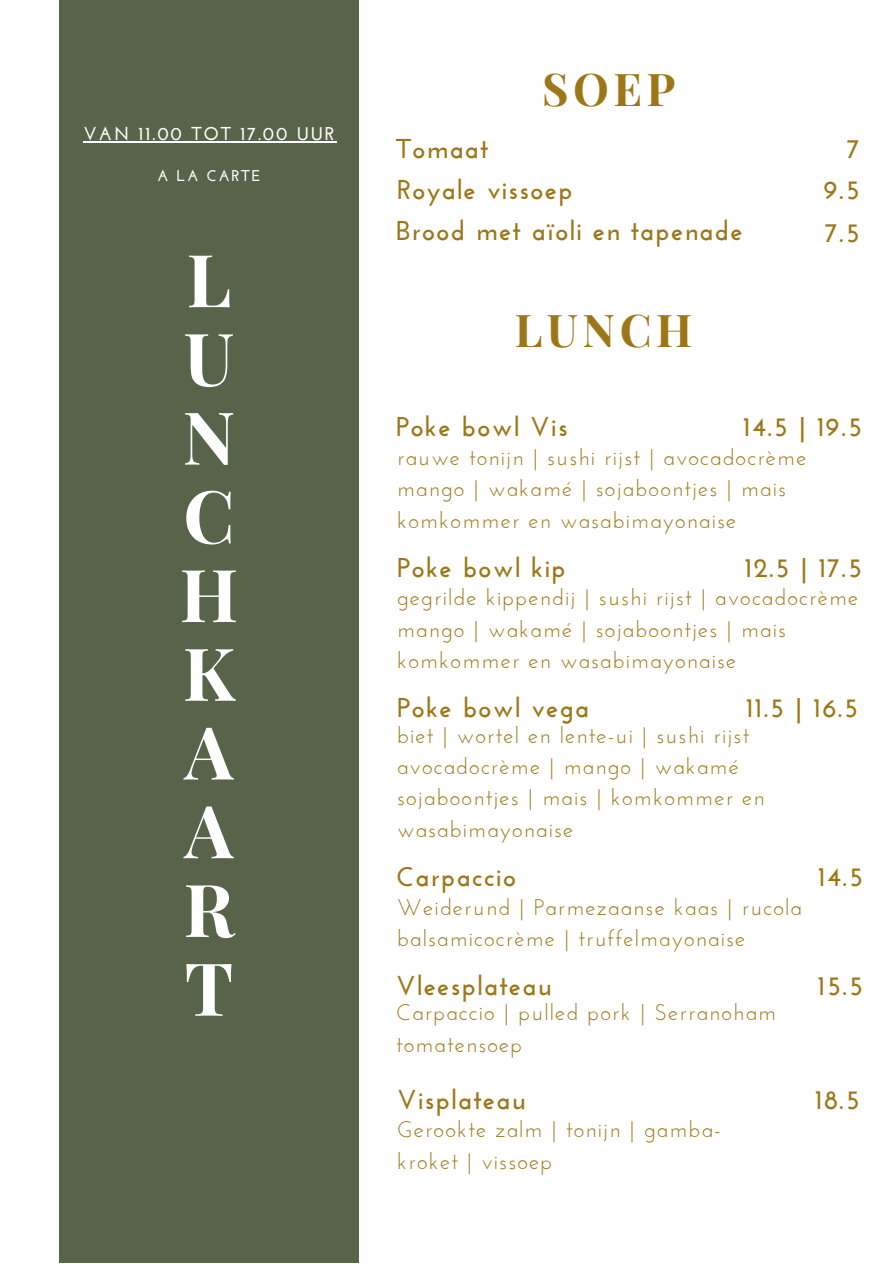
<style>
.page{position:relative;width:893px;height:1264px;background:#fff}
.page>*{position:absolute;margin:0;border:0;box-sizing:border-box;transform-origin:0 0}
.t1{font:700 73.05px/78.8px "Playfair Display";color:#fff;text-align:justify}
.t2{font:700 45.15px "Playfair Display";letter-spacing:.1em;color:#9d7717}
.t3{font:700 27.15px "Josefin Sans";letter-spacing:.05em;color:#9d7717}
.t4{font:22.65px/31.5px "Josefin Sans";letter-spacing:.05em;color:#9d7717}
.t5{font:700 18.6px "Josefin Sans";letter-spacing:.1em;color:#fff}
.t6{font:700 15.6px "Josefin Sans";letter-spacing:.1em;color:#fff}
</style>
<div class="page">
<div style="left:59px;top:0;width:299px;height:1262px;background:#576449"></div>
<hr style="left:83px;top:141px;width:253px;height:1px;background:#fff">
<p class="t5" style="left:83px;top:126px;width:253px">VAN 11.00 TOT 17.00 UUR</p>
<p class="t6" style="left:157px;top:169px;width:105px">A LA CARTE</p>
<h1 class="t1" style="left:180px;top:237px;width:60px">L U N C H K A A R T</h1>
<h2 class="t2" style="left:542px;top:57px;width:135px">SOEP</h2>
<p class="t3" style="left:396px;top:138px;width:94px">Tomaat</p>
<p class="t3" style="left:847px;top:138px;width:14px">7</p>
<p class="t3" style="left:397px;top:178px;width:177px">Royale vissoep</p>
<p class="t3" style="left:823px;top:178px;width:38px">9.5</p>
<p class="t3" style="left:396px;top:220px;width:348px">Brood met aïoli en tapenade</p>
<p class="t3" style="left:825px;top:222px;width:36px">7.5</p>
<h2 class="t2" style="left:514px;top:298px;width:179px">LUNCH</h2>
<p class="t3" style="left:396px;top:415px;width:173px">Poke bowl Vis</p>
<p class="t3" style="left:743px;top:415px;width:121px">14.5 | 19.5</p>
<p class="t4" style="left:397px;top:443px;width:411px">rauwe tonijn | sushi rijst | avocadocrème mango | wakamé | sojaboontjes | mais komkommer en wasabimayonaise</p>
<p class="t3" style="left:397px;top:556px;width:170px">Poke bowl kip</p>
<p class="t3" style="left:744px;top:556px;width:119px">12.5 | 17.5</p>
<p class="t4" style="left:397px;top:584px;width:462px">gegrilde kippendij | sushi rijst | avocadocrème mango | wakamé | sojaboontjes | mais komkommer en wasabimayonaise</p>
<p class="t3" style="left:397px;top:697px;width:193px">Poke bowl vega</p>
<p class="t4" style="left:397px;top:721px;width:369px">biet | wortel en lente-ui | sushi rijst avocadocrème | mango | wakamé sojaboontjes | mais | komkommer en wasabimayonaise</p>
<p class="t3" style="left:396px;top:865px;width:121px">Carpaccio</p>
<p class="t4" style="left:397px;top:893px;width:406px">Weiderund | Parmezaanse kaas | rucola balsamicocrème | truffelmayonaise</p>
<p class="t3" style="left:746px;top:697px;width:113px">11.5 | 16.5</p>
<p class="t3" style="left:818px;top:865px;width:47px">14.5</p>
<p class="t3" style="left:396px;top:974px;width:157px">Vleesplateau</p>
<p class="t4" style="left:396px;top:998px;width:381px">Carpaccio | pulled pork | Serranoham tomatensoep</p>
<p class="t3" style="left:397px;top:1088px;width:130px">Visplateau</p>
<p class="t4" style="left:397px;top:1115px;width:325px">Gerookte zalm | tonijn | gamba&shy;kroket | vissoep</p>
<p class="t3" style="left:817px;top:974px;width:47px">15.5</p>
<p class="t3" style="left:815px;top:1088px;width:46px">18.5</p>
</div>
